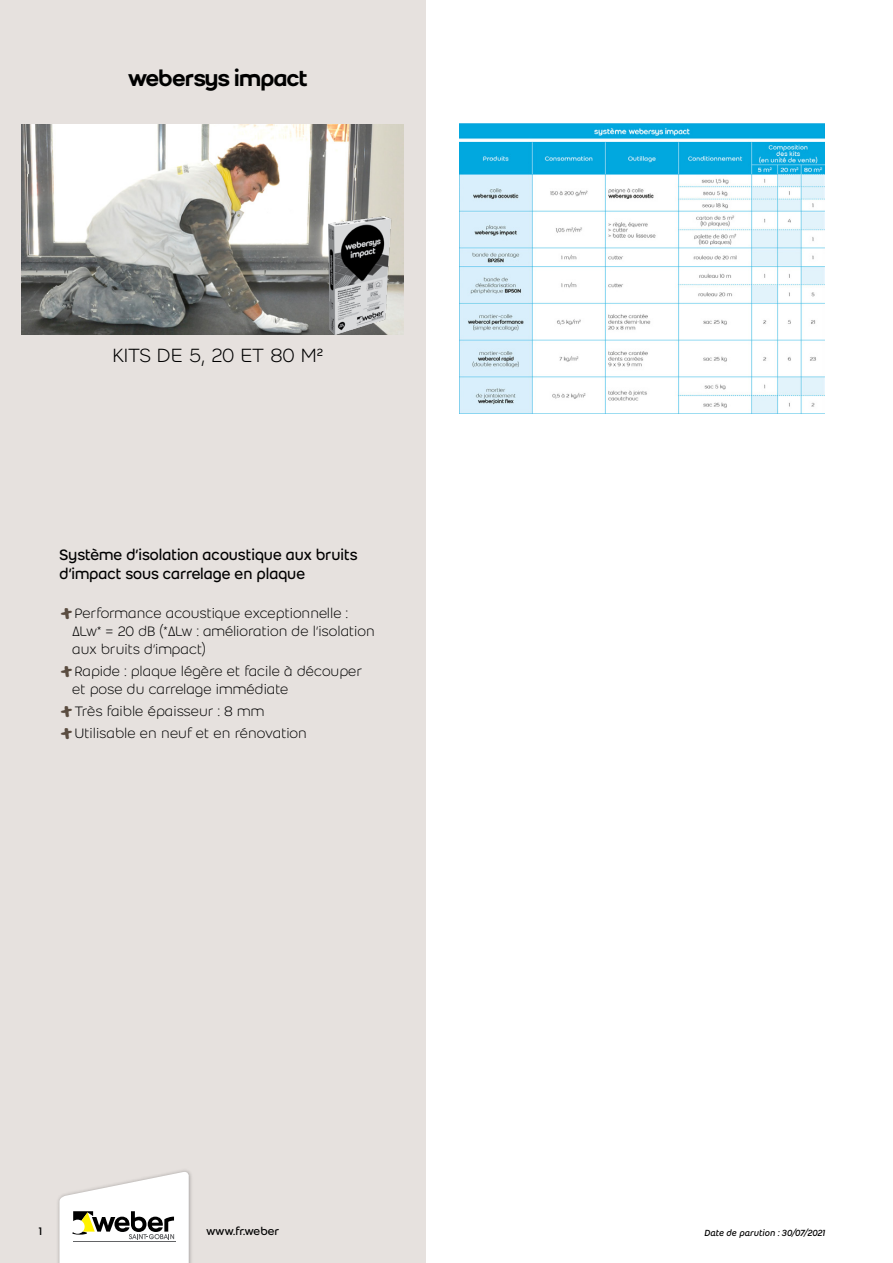
<style>
.page{position:relative;width:893px;height:1263px;background:#fff}
.page>*{position:absolute;margin:0;border:0;box-sizing:border-box;transform-origin:0 0}
.t1{font:24px "Weber Name";color:#000}
.t2{font:300 21px "Weber";letter-spacing:-.015em;color:#000}
.t3{font:16.5px/19.8px "Weber";color:#000;scale:.95 1}
.t4{font:300 15px/18px "Weber";color:#000}
.t5{font:12px "Weber";letter-spacing:-.01em;color:#000}
.t6{font:italic 9.75px "Weber";color:#000}
.s1{font-family:"Weber Brush";font-weight:400;font-size:16.5px;color:#5a4c40}
</style>
<div class="page">
<div style="left:0;top:0;width:425px;height:1263px;background:#e6e1de"></div>
<img style="left:58px;top:1170px;width:134px;height:93px">
<svg style="left:59px;top:1171px;width:130px;height:92px"></svg>
<img style="left:21px;top:124px;width:383px;height:211px">
<img style="left:323px;top:216px;width:71px;height:119px">
<img style="left:459px;top:123px;width:366px;height:290px">
<h1 class="t1" style="left:128px;top:64px;width:181px">webersys impact</h1>
<h2 class="t2" style="left:112px;top:344px;width:213px">kits de 5, 20 et 80 m²</h2>
<p class="t3" style="left:60px;top:544px;width:315px">Système d’isolation acoustique aux bruits d’impact sous carrelage en plaque</p>
<p class="t4" style="left:72px;top:604px;width:304px;text-indent:-13px"><span class="s1">+</span>Performance acoustique exceptionnelle :<br>ΔLw* = 20 dB (*ΔLw : amélioration de l’isolation aux bruits d’impact)</p>
<p class="t4" style="left:72px;top:662px;width:291px;text-indent:-13px"><span class="s1">+</span>Rapide : plaque légère et facile à découper et pose du carrelage immédiate</p>
<p class="t4" style="left:60px;top:700px;width:249px;line-height:22.2px"><span class="s1">+</span>Très faible épaisseur : 8 mm <span class="s1">+</span>Utilisable en neuf et en rénovation</p>
<p class="t5" style="left:39px;top:1224px;width:5px">1</p>
<p class="t5" style="left:206px;top:1224px;width:75px">www.fr.weber</p>
<p class="t6" style="left:704px;top:1227px;width:122px">Date de parution : 30/07/2021</p>
</div>
